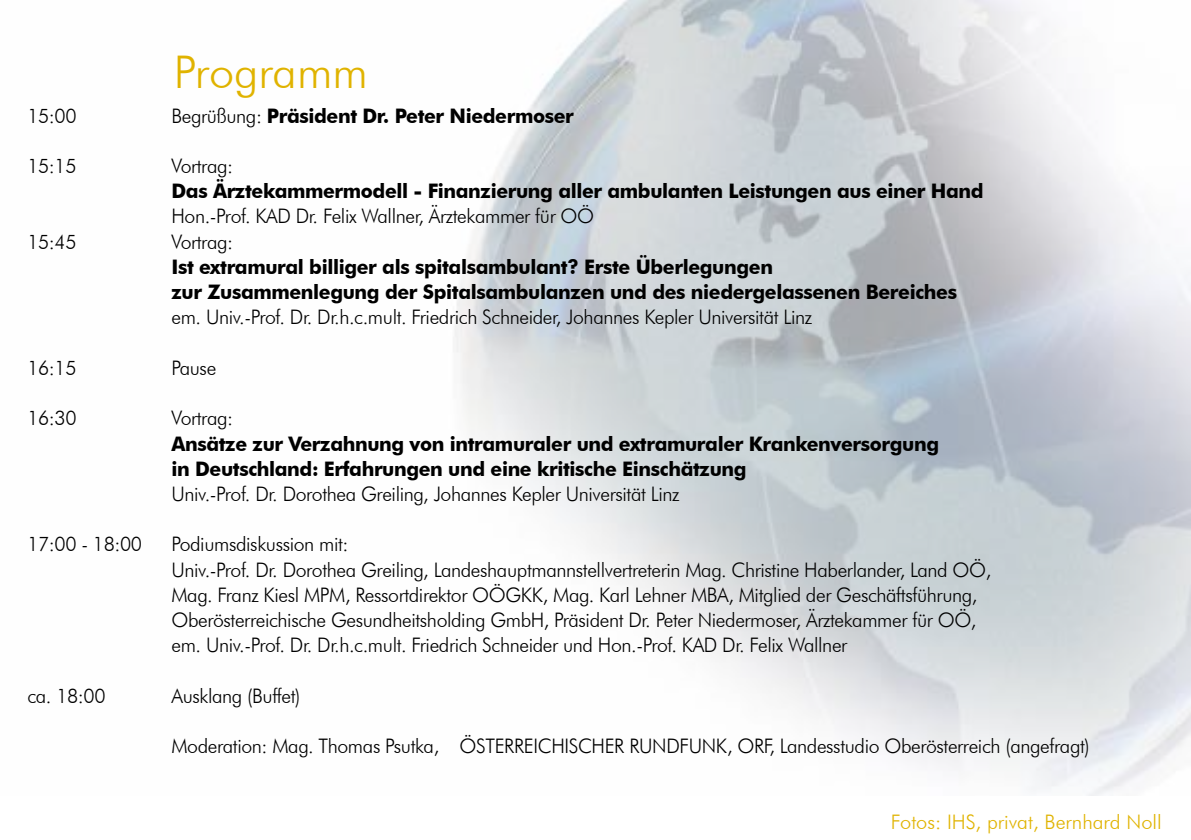
<style>
.page{position:relative;width:1191px;height:840px;background:#fff}
.page>*{position:absolute;margin:0;border:0;box-sizing:border-box;transform-origin:0 0}
.t1{font:300 45px "Futura BT";color:#e0b300}
.t2{font:300 20px/25.2px "Futura BT";letter-spacing:-.02em;color:#000}
.t3{font:700 20px/25.2px "Futura BT";letter-spacing:-.02em;color:#000}
.t4{font:300 20px "Futura BT";color:#e0b300}
.s1{font-weight:300}
</style>
<div class="page">
<h1 class="t1" style="left:174px;top:44px;width:196px">Programm</h1>
<p class="t2" style="left:27px;top:103px;width:51px">15:00</p>
<p class="t3" style="left:171px;top:103px;width:404px"><span class="s1">Begrüßung:</span> Präsident Dr. Peter Niedermoser</p>
<p class="t2" style="left:27px;top:153px;width:51px">15:15</p>
<p class="t2" style="left:171px;top:153px;width:63px">Vortrag:</p>
<p class="t3" style="left:171px;top:178px;width:813px">Das Ärztekammermodell - Finanzierung aller ambulanten Leistungen aus einer Hand</p>
<p class="t2" style="left:171px;top:203px;width:424px">Hon.-Prof. KAD Dr. Felix Wallner, Ärztekammer für OÖ</p>
<p class="t2" style="left:27px;top:229px;width:51px">15:45</p>
<p class="t2" style="left:171px;top:229px;width:63px">Vortrag:</p>
<p class="t3" style="left:171px;top:254px;width:787px">Ist extramural billiger als spitalsambulant? Erste Überlegungen<br>zur Zusammenlegung der Spitalsambulanzen und des niedergelassenen Bereiches</p>
<p class="t2" style="left:171px;top:304px;width:642px">em. Univ.-Prof. Dr. Dr.h.c.mult. Friedrich Schneider, Johannes Kepler Universität Linz</p>
<p class="t2" style="left:27px;top:355px;width:51px">16:15</p>
<p class="t2" style="left:171px;top:355px;width:46px">Pause</p>
<p class="t2" style="left:27px;top:405px;width:51px">16:30</p>
<p class="t2" style="left:171px;top:405px;width:63px">Vortrag:</p>
<p class="t3" style="left:171px;top:430px;width:769px">Ansätze zur Verzahnung von intramuraler und extramuraler Krankenversorgung in Deutschland: Erfahrungen und eine kritische Einschätzung</p>
<p class="t2" style="left:171px;top:481px;width:509px">Univ.-Prof. Dr. Dorothea Greiling, Johannes Kepler Universität Linz</p>
<p class="t2" style="left:27px;top:531px;width:116px">17:00 - 18:00</p>
<p class="t2" style="left:171px;top:531px;width:821px">Podiumsdiskussion mit:<br>Univ.-Prof. Dr. Dorothea Greiling, Landeshauptmannstellvertreterin Mag. Christine Haberlander, Land OÖ, Mag. Franz Kiesl MPM, Ressortdirektor OÖGKK, Mag. Karl Lehner MBA, Mitglied der Geschäftsführung, Oberösterreichische Gesundheitsholding GmbH, Präsident Dr. Peter Niedermoser, Ärztekammer für OÖ, em. Univ.-Prof. Dr. Dr.h.c.mult. Friedrich Schneider und Hon.-Prof. KAD Dr. Felix Wallner</p>
<p class="t2" style="left:27px;top:682px;width:80px">ca. 18:00</p>
<p class="t2" style="left:171px;top:682px;width:131px">Ausklang (Buffet)</p>
<p class="t2" style="left:171px;top:733px;width:920px">Moderation: Mag. Thomas Psutka, ÖSTERREICHISCHER RUNDFUNK, ORF, Landesstudio Oberösterreich (angefragt)</p>
<p class="t4" style="left:891px;top:809px;width:272px">Fotos: IHS, privat, Bernhard Noll</p>
</div>
